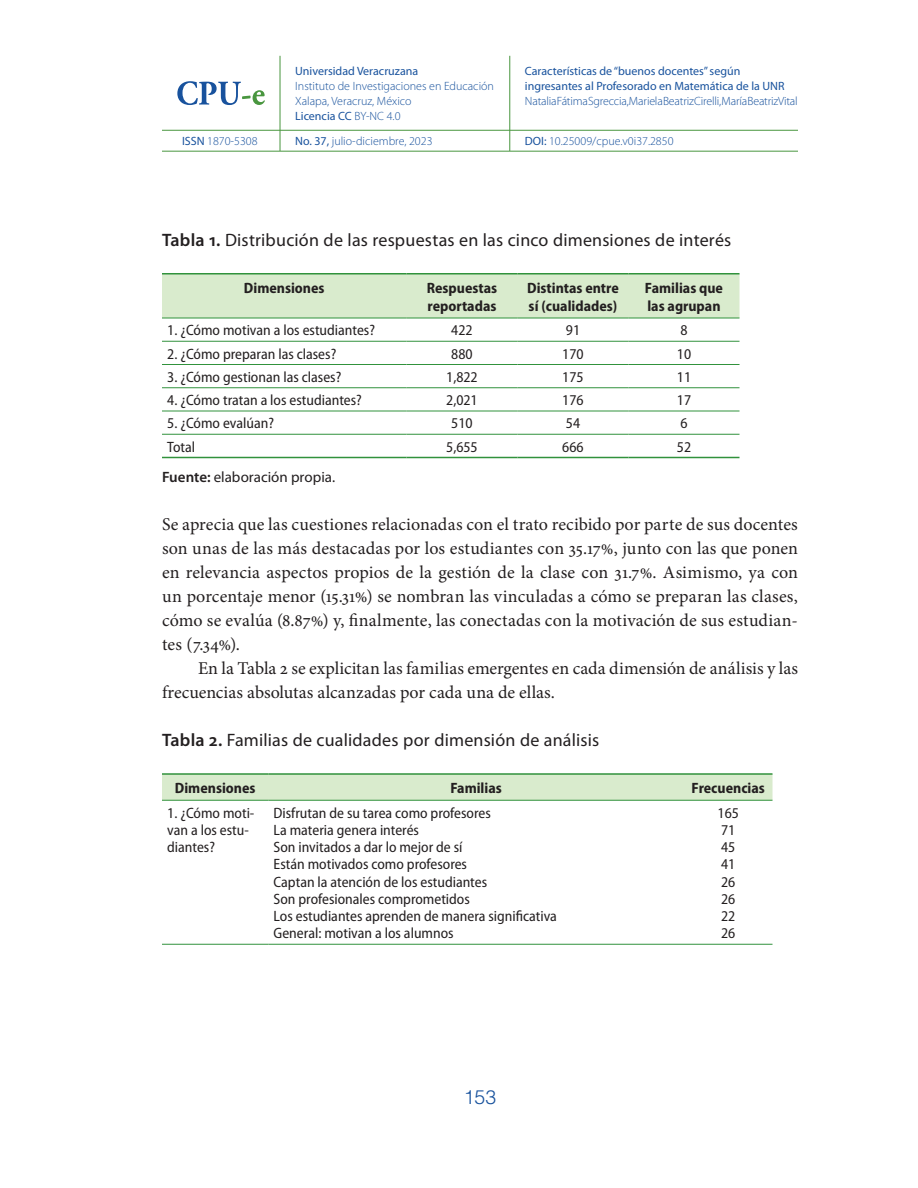
<style>
.page{position:relative;width:918px;height:1188px;background:#fff}
.page>*{position:absolute;margin:0;border:0;box-sizing:border-box;transform-origin:0 0}
.t1{font:300 19.5px "Helvetica LT Std";color:#18529d}
.Párrafo_inicio{font:18px/24px "Minion Pro";letter-spacing:.01em;color:#231f20;text-align:justify}
.Párrafo_normal{font:18px/24px "Minion Pro";color:#231f20}
.Título_tabla{font:18px "Myriad Pro";letter-spacing:.01em;color:#231f20}
.Cuerpo{font:semi-condensed 15px/17.2px "Myriad Pro";color:#231f20}
.Encabezado{font:700 semi-condensed 15px/18px "Myriad Pro";color:#231f20}
.Fuente_tabla_figura{font:15px "Myriad Pro";color:#231f20}
.t2{font:300 12px/15px "Myriad Pro";color:#18529d}
.t3{font:12px/15px "Myriad Pro";color:#18529d}
.s1{font-weight:400}
.s2{font-weight:600}
</style>
<div class="page">
<hr style="left:280px;top:56px;width:1px;height:95px;background:#49963f">
<hr style="left:510px;top:56px;width:1px;height:95px;background:#49963f">
<hr style="left:162px;top:130px;width:636px;height:1px;background:#49963f">
<hr style="left:162px;top:151px;width:636px;height:1px;background:#49963f">
<svg style="left:177px;top:81px;width:88px;height:24px"></svg>
<div style="left:162px;top:274px;width:578px;height:44px;background:#d9ebcd"></div>
<hr style="left:162px;top:341px;width:244px;height:1px;background:#31923c">
<hr style="left:406px;top:341px;width:112px;height:1px;background:#31923c">
<hr style="left:518px;top:341px;width:110px;height:1px;background:#31923c">
<hr style="left:628px;top:341px;width:112px;height:1px;background:#31923c">
<hr style="left:162px;top:364px;width:244px;height:1px;background:#31923c">
<hr style="left:406px;top:364px;width:112px;height:1px;background:#31923c">
<hr style="left:518px;top:364px;width:110px;height:1px;background:#31923c">
<hr style="left:628px;top:364px;width:112px;height:1px;background:#31923c">
<hr style="left:162px;top:387px;width:244px;height:1px;background:#31923c">
<hr style="left:406px;top:387px;width:112px;height:1px;background:#31923c">
<hr style="left:518px;top:387px;width:110px;height:1px;background:#31923c">
<hr style="left:628px;top:387px;width:112px;height:1px;background:#31923c">
<hr style="left:162px;top:411px;width:244px;height:1px;background:#31923c">
<hr style="left:406px;top:411px;width:112px;height:1px;background:#31923c">
<hr style="left:518px;top:411px;width:110px;height:1px;background:#31923c">
<hr style="left:628px;top:411px;width:112px;height:1px;background:#31923c">
<hr style="left:162px;top:273px;width:244px;height:1px;background:#31923c">
<hr style="left:406px;top:273px;width:112px;height:1px;background:#31923c">
<hr style="left:518px;top:273px;width:110px;height:1px;background:#31923c">
<hr style="left:628px;top:273px;width:112px;height:1px;background:#31923c">
<hr style="left:162px;top:457px;width:244px;height:1px;background:#31923c">
<hr style="left:406px;top:457px;width:112px;height:1px;background:#31923c">
<hr style="left:518px;top:457px;width:110px;height:1px;background:#31923c">
<hr style="left:628px;top:457px;width:112px;height:1px;background:#31923c">
<hr style="left:162px;top:318px;width:244px;height:1px;background:#31923c">
<hr style="left:406px;top:318px;width:112px;height:1px;background:#31923c">
<hr style="left:518px;top:318px;width:110px;height:1px;background:#31923c">
<hr style="left:628px;top:318px;width:112px;height:1px;background:#31923c">
<hr style="left:162px;top:434px;width:244px;height:1px;background:#31923c">
<hr style="left:406px;top:434px;width:112px;height:1px;background:#31923c">
<hr style="left:518px;top:434px;width:110px;height:1px;background:#31923c">
<hr style="left:628px;top:434px;width:112px;height:1px;background:#31923c">
<div style="left:162px;top:775px;width:610px;height:25px;background:#d9ebcd"></div>
<hr style="left:162px;top:944px;width:106px;height:1px;background:#31923c">
<hr style="left:268px;top:944px;width:416px;height:1px;background:#31923c">
<hr style="left:684px;top:944px;width:88px;height:1px;background:#31923c">
<hr style="left:162px;top:773px;width:106px;height:2px;background:#31923c">
<hr style="left:268px;top:773px;width:416px;height:2px;background:#31923c">
<hr style="left:684px;top:773px;width:88px;height:2px;background:#31923c">
<hr style="left:162px;top:800px;width:106px;height:1px;background:#31923c">
<hr style="left:268px;top:800px;width:416px;height:1px;background:#31923c">
<hr style="left:684px;top:800px;width:88px;height:1px;background:#31923c">
<p class="t3" style="left:295px;top:63px;width:125px">Universidad Veracruzana</p>
<p class="t2" style="left:295px;top:79px;width:200px">Instituto de Investigaciones en Educación<br>Xalapa, Veracruz, México<br><span class="s1">Licencia CC</span> BY-NC 4.0</p>
<p class="t3" style="left:525px;top:63px;width:261px">Características de “buenos docentes” según ingresantes al Profesorado en Matemática de la UNR</p>
<p class="t2" style="left:525px;top:94px;width:274px">Natalia Fátima Sgreccia, Mariela Beatriz Cirelli, María Beatriz Vital</p>
<p class="t2" style="left:295px;top:134px;width:139px"><span class="s1">No. 37,</span> julio-diciembre, 2023</p>
<p class="t2" style="left:182px;top:134px;width:77px"><span class="s1">ISSN</span> 1870-5308</p>
<p class="t2" style="left:525px;top:134px;width:150px"><span class="s1">DOI:</span> 10.25009/cpue.v0i37.2850</p>
<p class="Título_tabla" style="left:162px;top:229px;width:571px"><span class="s2">Tabla 1.</span> Distribución de las respuestas en las cinco dimensiones de interés</p>
<p class="Encabezado" style="left:244px;top:279px;width:82px">Dimensiones</p>
<p class="Encabezado" style="left:427px;top:279px;width:72px">Respuestas reportadas</p>
<p class="Encabezado" style="left:527px;top:279px;width:93px">Distintas entre sí (cualidades)</p>
<p class="Encabezado" style="left:645px;top:279px;width:80px">Familias que las agrupan</p>
<p class="Cuerpo" style="left:167px;top:322px;width:209px">1. ¿Cómo motivan a los estudiantes?</p>
<p class="Cuerpo" style="left:451px;top:322px;width:23px">422</p>
<p class="Cuerpo" style="left:566px;top:322px;width:16px">91</p>
<p class="Cuerpo" style="left:680px;top:322px;width:9px">8</p>
<p class="Cuerpo" style="left:167px;top:345px;width:171px">2. ¿Cómo preparan las clases?</p>
<p class="Cuerpo" style="left:451px;top:345px;width:23px">880</p>
<p class="Cuerpo" style="left:562px;top:345px;width:23px">170</p>
<p class="Cuerpo" style="left:677px;top:345px;width:16px">10</p>
<p class="Cuerpo" style="left:167px;top:368px;width:176px">3. ¿Cómo gestionan las clases?</p>
<p class="Cuerpo" style="left:446px;top:368px;width:33px">1,822</p>
<p class="Cuerpo" style="left:562px;top:368px;width:23px">175</p>
<p class="Cuerpo" style="left:677px;top:368px;width:16px">11</p>
<p class="Cuerpo" style="left:167px;top:392px;width:196px">4. ¿Cómo tratan a los estudiantes?</p>
<p class="Cuerpo" style="left:446px;top:392px;width:33px">2,021</p>
<p class="Cuerpo" style="left:562px;top:392px;width:23px">176</p>
<p class="Cuerpo" style="left:677px;top:392px;width:16px">17</p>
<p class="Cuerpo" style="left:167px;top:415px;width:108px">5. ¿Cómo evalúan?</p>
<p class="Cuerpo" style="left:451px;top:415px;width:23px">510</p>
<p class="Cuerpo" style="left:566px;top:415px;width:16px">54</p>
<p class="Cuerpo" style="left:680px;top:415px;width:9px">6</p>
<p class="Cuerpo" style="left:167px;top:438px;width:29px">Total</p>
<p class="Cuerpo" style="left:446px;top:438px;width:33px">5,655</p>
<p class="Cuerpo" style="left:562px;top:438px;width:23px">666</p>
<p class="Cuerpo" style="left:677px;top:438px;width:16px">52</p>
<p class="Fuente_tabla_figura" style="left:162px;top:468px;width:175px"><span class="s2">Fuente:</span> elaboración propia.</p>
<p class="Párrafo_inicio" style="left:162px;top:513px;width:638px">Se aprecia que las cuestiones relacionadas con el trato recibido por parte de sus docentes son unas de las más destacadas por los estudiantes con 35.17%, junto con las que ponen en relevancia aspectos propios de la gestión de la clase con 31.7%. Asimismo, ya con un porcentaje menor (15.31%) se nombran las vinculadas a cómo se preparan las clases, cómo se evalúa (8.87%) y, finalmente, las conectadas con la motivación de sus estudian&shy;tes (7.34%).</p>
<p class="Párrafo_normal" style="left:162px;top:657px;width:638px;text-indent:36px">En la Tabla 2 se explicitan las familias emergentes en cada dimensión de análisis y las frecuencias absolutas alcanzadas por cada una de ellas.</p>
<p class="Título_tabla" style="left:162px;top:729px;width:439px"><span class="s2">Tabla 2.</span> Familias de cualidades por dimensión de análisis</p>
<p class="Encabezado" style="left:175px;top:779px;width:82px">Dimensiones</p>
<p class="Encabezado" style="left:450px;top:779px;width:53px">Familias</p>
<p class="Encabezado" style="left:692px;top:779px;width:75px">Frecuencias</p>
<p class="Cuerpo" style="left:167px;top:804px;width:89px">1. ¿Cómo moti&shy;van a los estu&shy;diantes?</p>
<p class="Cuerpo" style="left:274px;top:804px;width:219px">Disfrutan de su tarea como profesores</p>
<p class="Cuerpo" style="left:718px;top:804px;width:23px">165</p>
<p class="Cuerpo" style="left:721px;top:821px;width:16px">71</p>
<p class="Cuerpo" style="left:721px;top:839px;width:16px">45</p>
<p class="Cuerpo" style="left:721px;top:856px;width:16px">41</p>
<p class="Cuerpo" style="left:721px;top:873px;width:16px">26</p>
<p class="Cuerpo" style="left:721px;top:890px;width:16px">26</p>
<p class="Cuerpo" style="left:721px;top:908px;width:16px">22</p>
<p class="Cuerpo" style="left:721px;top:925px;width:16px">26</p>
<p class="Cuerpo" style="left:274px;top:821px;width:147px">La materia genera interés</p>
<p class="Cuerpo" style="left:274px;top:839px;width:190px">Son invitados a dar lo mejor de sí</p>
<p class="Cuerpo" style="left:274px;top:856px;width:195px">Están motivados como profesores</p>
<p class="Cuerpo" style="left:274px;top:873px;width:215px">Captan la atención de los estudiantes</p>
<p class="Cuerpo" style="left:274px;top:890px;width:198px">Son profesionales comprometidos</p>
<p class="Cuerpo" style="left:274px;top:908px;width:285px">Los estudiantes aprenden de manera significativa</p>
<p class="Cuerpo" style="left:274px;top:925px;width:182px">General: motivan a los alumnos</p>
<h1 class="t1" style="left:464px;top:1085px;width:34px">153</h1>
</div>
